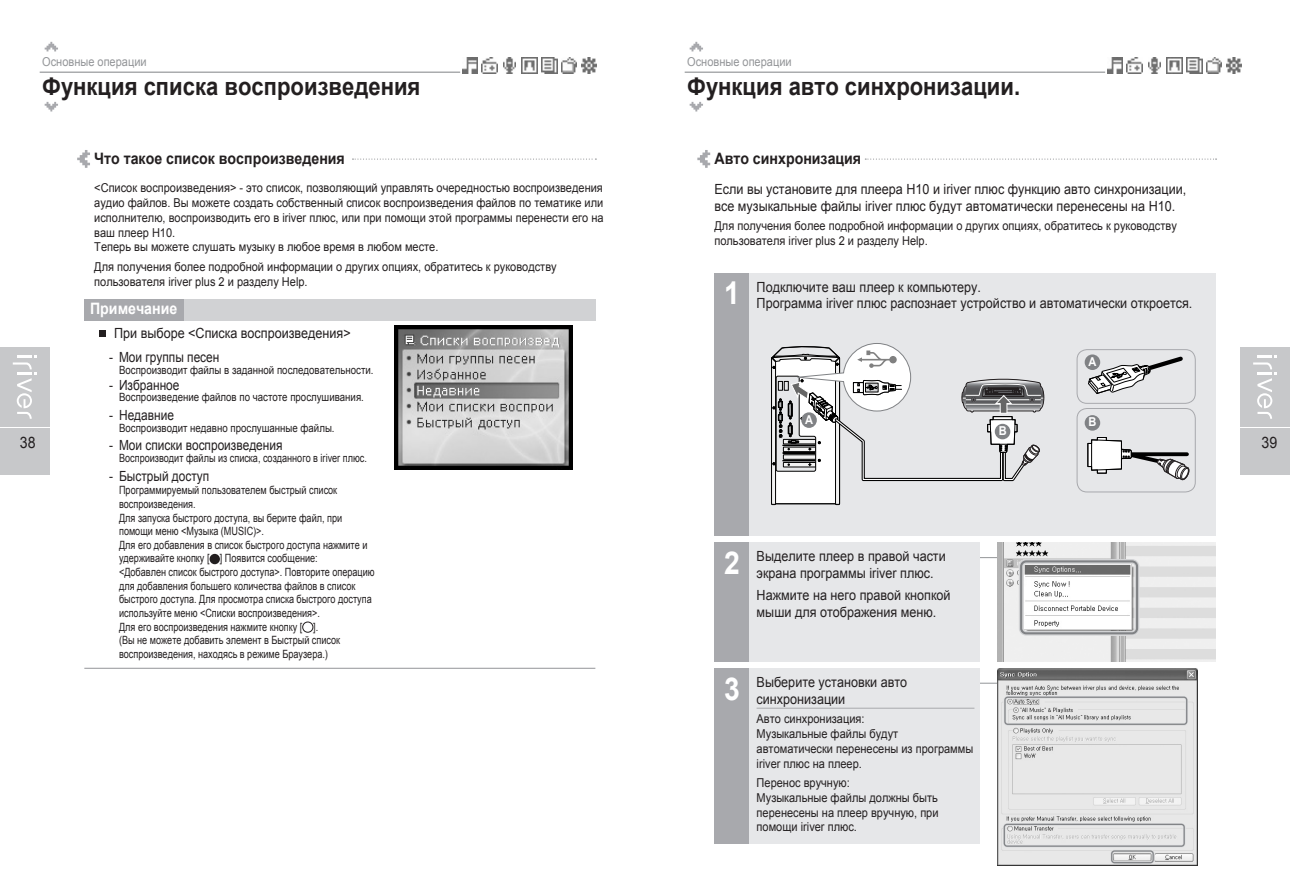
<style>
.page{position:relative;width:1290px;height:893px;background:#fff}
.page>*{position:absolute;margin:0;border:0;box-sizing:border-box;transform-origin:0 0}
.t1{font:700 31.5px "Arial";color:#fff;scale:.9 1}
.t2{font:700 24.5px "Arial";color:#231f20;scale:.9 1}
.t3{font:700 15.75px "Arial";color:#231f20;scale:.9 1}
.t4{font:700 15.75px "Arial";color:#fff;scale:.9 1}
.t5{font:15.75px "Arial";color:#231f20;scale:.9 1}
.t6{font:14px/16.8px "Arial";color:#231f20;scale:.9 1}
.t7{font:14px "Arial";color:#231f20;scale:.85 1}
.t8{font:12.25px/14.7px "Arial";color:#231f20;scale:.9 1}
.t9{font:12.25px "Arial";color:#939598;scale:.9 1}
.t10{font:700 12.25px "Arial";color:#fff;scale:.9 1}
.t11{font:11.38px/13.7px "Arial";color:#231f20;scale:.8 1}
.t12{font:11.38px "Arial";color:#231f20;scale:.85 1}
</style>
<div class="page">
<svg style="left:45px;top:42px;width:13px;height:9px"></svg>
<svg style="left:45px;top:102px;width:13px;height:9px"></svg>
<hr style="left:40px;top:72px;width:420px;height:1px;background:#808285">
<img style="left:462px;top:57px;width:16px;height:16px">
<img style="left:482px;top:57px;width:16px;height:16px">
<img style="left:503px;top:57px;width:13px;height:16px">
<img style="left:521px;top:57px;width:16px;height:16px">
<img style="left:541px;top:57px;width:16px;height:16px">
<img style="left:561px;top:57px;width:16px;height:16px">
<img style="left:581px;top:57px;width:16px;height:16px">
<div style="left:0;top:347px;width:50px;height:80px;background:#c7c8ca"></div>
<svg style="left:13px;top:355px;width:24px;height:64px"></svg>
<div style="left:0;top:428px;width:50px;height:47px;background:#c7c8ca"></div>
<svg style="left:690px;top:42px;width:13px;height:9px"></svg>
<svg style="left:690px;top:102px;width:13px;height:9px"></svg>
<hr style="left:685px;top:72px;width:420px;height:1px;background:#808285">
<div style="left:1240px;top:347px;width:50px;height:80px;background:#c7c8ca"></div>
<svg style="left:1253px;top:355px;width:24px;height:64px"></svg>
<div style="left:1240px;top:428px;width:50px;height:47px;background:#c7c8ca"></div>
<img style="left:1107px;top:57px;width:16px;height:16px">
<img style="left:1127px;top:57px;width:15px;height:16px">
<img style="left:1148px;top:57px;width:13px;height:16px">
<img style="left:1166px;top:57px;width:16px;height:16px">
<img style="left:1186px;top:57px;width:16px;height:16px">
<img style="left:1206px;top:57px;width:16px;height:16px">
<img style="left:1226px;top:57px;width:16px;height:16px">
<div style="left:210px;top:554px;width:10px;height:10px;background:#231f20;border-radius:50%"></div>
<div style="left:302px;top:622px;width:11px;height:10px;border:1px solid #231f20;border-radius:50%"></div>
<div style="left:84px;top:299px;width:511px;height:22px;background:#d1d2d4"></div>
<svg style="left:99px;top:330px;width:6px;height:6px"></svg>
<hr style="left:84px;top:668px;width:511px;height:1px;background:#939598">
<img style="left:395px;top:326px;width:178px;height:144px">
<div style="left:714px;top:273px;width:501px;height:263px;background:#e6e7e9"></div>
<div style="left:714px;top:273px;width:35px;height:263px;background:#a8a9ad"></div>
<hr style="left:965px;top:557px;width:98px;height:1px;background:#939598">
<img style="left:997px;top:543px;width:218px;height:119px">
<div style="left:1019px;top:559px;width:120px;height:77px;border:5px solid #d1d2d4;border-radius:5px"></div>
<div style="left:1020px;top:560px;width:118px;height:74px;border:2px solid #808285;border-radius:5px"></div>
<div style="left:714px;top:543px;width:266px;height:119px;background:#e6e7e9"></div>
<div style="left:714px;top:543px;width:35px;height:119px;background:#a8a9ad"></div>
<hr style="left:965px;top:683px;width:98px;height:1px;background:#939598">
<img style="left:997px;top:668px;width:201px;height:197px">
<div style="left:1003px;top:696px;width:185px;height:30px;border:3px solid #d1d2d4;border-radius:3px"></div>
<div style="left:1004px;top:697px;width:183px;height:28px;border:1px solid #808285;border-radius:3px"></div>
<div style="left:1003px;top:823px;width:182px;height:24px;border:3px solid #d1d2d4;border-radius:3px"></div>
<div style="left:1004px;top:824px;width:181px;height:23px;border:1px solid #808285;border-radius:3px"></div>
<div style="left:1110px;top:850px;width:44px;height:14px;border:3px solid #d1d2d4;border-radius:3px"></div>
<div style="left:1111px;top:850px;width:43px;height:13px;border:1px solid #808285;border-radius:3px"></div>
<div style="left:714px;top:668px;width:266px;height:175px;background:#e6e7e9"></div>
<div style="left:714px;top:668px;width:35px;height:175px;background:#a8a9ad"></div>
<hr style="left:756px;top:708px;width:218px;height:1px;background:#a8a9ad">
<svg style="left:352px;top:159px;width:244px;height:1px"></svg>
<svg style="left:77px;top:150px;width:13px;height:18px"></svg>
<svg style="left:865px;top:159px;width:351px;height:1px"></svg>
<svg style="left:697px;top:150px;width:13px;height:18px"></svg>
<svg style="left:1076px;top:349px;width:120px;height:143px"></svg>
<div style="left:1084px;top:415px;width:16px;height:16px;background:#808285;border-radius:50%"></div>
<svg style="left:771px;top:343px;width:273px;height:163px"></svg>
<div style="left:801px;top:412px;width:16px;height:16px;background:#808285;border-radius:50%"></div>
<div style="left:995px;top:424px;width:15px;height:15px;background:#808285;border-radius:50%"></div>
<div style="left:84px;top:299px;width:100px;height:22px;background:#a8a9ad"></div>
<p class="t9" style="left:42px;top:54px;width:118px">Основные операции</p>
<h2 class="t2" style="left:42px;top:71px;width:422px">Функция списка воспроизведения</h2>
<p class="t9" style="left:687px;top:54px;width:118px">Основные операции</p>
<h2 class="t2" style="left:687px;top:71px;width:372px">Функция авто синхронизации.</h2>
<p class="t3" style="left:94px;top:148px;width:280px">Что такое список воспроизведения</p>
<p class="t3" style="left:714px;top:148px;width:165px">Авто синхронизация</p>
<p class="t8" style="left:94px;top:181px;width:567px">&lt;Список воспроизведения&gt; - это список, позволяющий управлять очередностью воспроизведения аудио файлов. Вы можете создать собственный список воспроизведения файлов по тематике или исполнителю, воспроизводить его в iriver плюс, или при помощи этой программы перенести его на ваш плеер H10.<br>Теперь вы можете слушать музыку в любое время в любом месте.</p>
<p class="t8" style="left:94px;top:259px;width:515px">Для получения более подробной информации о других опциях, обратитесь к руководству пользователя iriver plus 2 и разделу Help.</p>
<p class="t4" style="left:90px;top:298px;width:98px">Примечание</p>
<p class="t6" style="left:114px;top:325px;width:264px">При выборе &lt;Списка воспроизведения&gt;</p>
<p class="t6" style="left:714px;top:181px;width:526px">Если вы установите для плеера H10 и iriver плюс функцию авто синхронизации, все музыкальные файлы iriver плюс будут автоматически перенесены на H10.</p>
<p class="t8" style="left:714px;top:219px;width:515px">Для получения более подробной информации о других опциях, обратитесь к руководству пользователя iriver plus 2 и разделу Help.</p>
<h1 class="t1" style="left:724px;top:273px;width:19px">1</h1>
<p class="t6" style="left:756px;top:278px;width:251px">Подключите ваш плеер к компьютеру.</p>
<p class="t6" style="left:756px;top:295px;width:486px">Программа iriver плюс распознает устройство и автоматически откроется.</p>
<p class="t7" style="left:109px;top:348px;width:131px">- Мои группы песен</p>
<p class="t12" style="left:119px;top:362px;width:301px">Воспроизводит файлы в заданной последовательности.</p>
<p class="t7" style="left:109px;top:376px;width:84px">- Избранное</p>
<p class="t12" style="left:119px;top:390px;width:290px">Воспроизведение файлов по частоте прослушивания.</p>
<p class="t7" style="left:109px;top:406px;width:78px">- Недавние</p>
<p class="t12" style="left:119px;top:420px;width:255px">Воспроизводит недавно прослушанные файлы.</p>
<p class="t7" style="left:109px;top:436px;width:206px">- Мои списки воспроизведения</p>
<p class="t11" style="left:119px;top:451px;width:311px">Воспроизводит файлы из списка, созданного в iriver плюс.</p>
<p class="t7" style="left:109px;top:466px;width:119px">- Быстрый доступ</p>
<p class="t11" style="left:119px;top:483px;width:321px">Программируемый пользователем быстрый список воспроизведения.<br>Для запуска быстрого доступа, вы берите файл, при помощи меню &lt;Музыка (MUSIC)&gt;.<br>Для его добавления в список быстрого доступа нажмите и удерживайте кнопку [ ] Появится сообщение:<br>&lt;Добавлен список быстрого доступа&gt;. Повторите операцию для добавления большего количества файлов в список быстрого доступа. Для просмотра списка быстрого доступа используйте меню &lt;Списки воспроизведения&gt;.<br>Для его воспроизведения нажмите кнопку [ ].<br>(Вы не можете добавить элемент в Быстрый список воспроизведения, находясь в режиме Браузера.)</p>
<p class="t10" style="left:1088px;top:353px;width:10px">A</p>
<p class="t10" style="left:805px;top:411px;width:10px">A</p>
<p class="t10" style="left:1088px;top:414px;width:10px">B</p>
<p class="t10" style="left:999px;top:423px;width:10px">B</p>
<p class="t5" style="left:20px;top:432px;width:19px">38</p>
<p class="t5" style="left:1261px;top:432px;width:19px">39</p>
<h1 class="t1" style="left:724px;top:542px;width:19px">2</h1>
<p class="t6" style="left:756px;top:548px;width:212px">Выделите плеер в правой части экрана программы iriver плюс.</p>
<p class="t6" style="left:756px;top:587px;width:217px">Нажмите на него правой кнопкой мыши для отображения меню.</p>
<h1 class="t1" style="left:724px;top:668px;width:19px">3</h1>
<p class="t6" style="left:756px;top:674px;width:169px">Выберите установки авто синхронизации</p>
<p class="t8" style="left:756px;top:712px;width:242px">Авто синхронизация:<br>Музыкальные файлы будут автоматически перенесены из программы iriver плюс на плеер.</p>
<p class="t8" style="left:756px;top:776px;width:204px">Перенос вручную:<br>Музыкальные файлы должны быть перенесены на плеер вручную, при помощи iriver плюс.</p>
</div>
